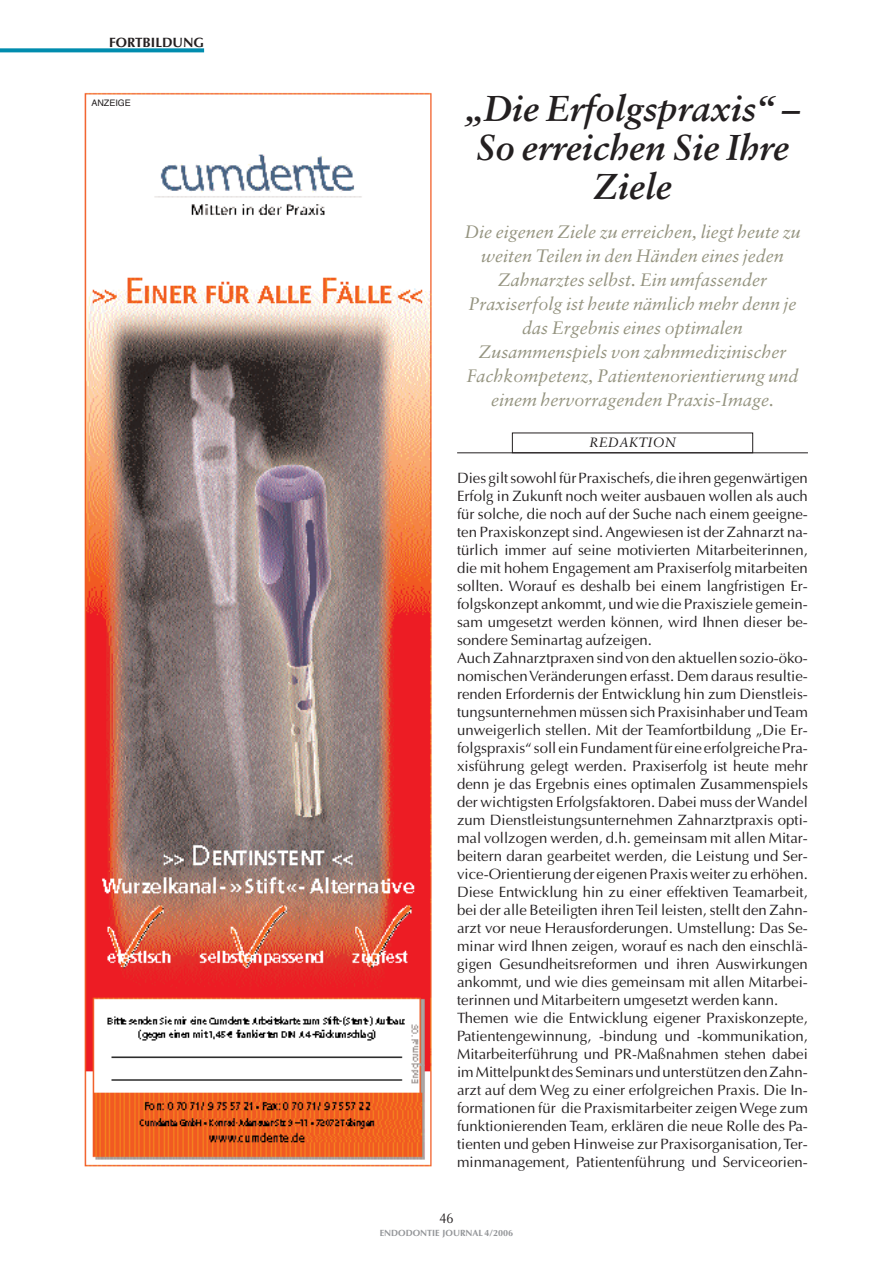
<style>
.page{position:relative;width:893px;height:1263px;background:#fff}
.page>*{position:absolute;margin:0;border:0;box-sizing:border-box;transform-origin:0 0}
.t1{font:italic 700 36px/39px "Sabon";color:#231f20;text-align:center}
.t2{font:italic 18px/24px "Sabon";color:#94937f;text-align:center}
.t3{font:15px/18px "Optima";color:#231f20}
.t4{font:14.25px "Optima";color:#231f20;scale:.9 1}
.t5{font:700 13.5px "Optima";color:#231f20}
.t6{font:italic 13.5px "Sabon";color:#231f20}
.t7{font:700 9px "Optima";color:#939598}
.t8{font:9px "Helvetica";color:#231f20}
</style>
<div class="page">
<svg style="left:0;top:48px;width:204px;height:4px"></svg>
<hr style="left:457px;top:452px;width:351px;height:1px;background:#231f20">
<div style="left:512px;top:433px;width:241px;height:20px;border:1px solid #231f20"></div>
<img style="left:84px;top:92px;width:348px;height:1075px">
<p class="t5" style="left:109px;top:37px;width:96px">FORTBILDUNG</p>
<p class="t8" style="left:91px;top:100px;width:41px">ANZEIGE</p>
<h1 class="t1" style="left:465px;top:92px;width:336px">„Die Erfolgspraxis“ –<br>So erreichen Sie Ihre<br>Ziele</h1>
<p class="t2" style="left:464px;top:221px;width:338px">Die eigenen Ziele zu erreichen, liegt heute zu weiten Teilen in den Händen eines jeden Zahnarztes selbst. Ein umfassender Praxiserfolg ist heute nämlich mehr denn je das Ergebnis eines optimalen Zusammenspiels von zahnmedizinischer Fachkompetenz, Patientenorientierung und einem hervorragenden Praxis-Image.</p>
<p class="t6" style="left:589px;top:437px;width:88px">REDAKTION</p>
<p class="t3" style="left:457px;top:470px;width:352px">Dies gilt sowohl für Praxischefs, die ihren gegenwärtigen Erfolg in Zukunft noch weiter ausbauen wollen als auch für solche, die noch auf der Suche nach einem geeigne&shy;ten Praxiskonzept sind. Angewiesen ist der Zahnarzt na&shy;türlich immer auf seine motivierten Mitarbeiterinnen, die mit hohem Engagement am Praxiserfolg mitarbeiten sollten. Worauf es deshalb bei einem langfristigen Er&shy;folgskonzept ankommt, und wie die Praxisziele gemein&shy;sam umgesetzt werden können, wird Ihnen dieser be&shy;sondere Seminartag aufzeigen.<br>Auch Zahnarztpraxen sind von den aktuellen sozio-öko&shy;nomischen Veränderungen erfasst. Dem daraus resultie&shy;renden Erfordernis der Entwicklung hin zum Dienstleis&shy;tungsunternehmen müssen sich Praxisinhaber und Team unweigerlich stellen. Mit der Teamfortbildung „Die Er&shy;folgspraxis“ soll ein Fundament für eine erfolgreiche Pra&shy;xisführung gelegt werden. Praxiserfolg ist heute mehr denn je das Ergebnis eines optimalen Zusammenspiels der wichtigsten Erfolgsfaktoren. Dabei muss der Wandel zum Dienstleistungsunternehmen Zahnarztpraxis opti&shy;mal vollzogen werden, d.h. gemeinsam mit allen Mitar&shy;beitern daran gearbeitet werden, die Leistung und Ser&shy;vice-Orientierung der eigenen Praxis weiter zu erhöhen.<br>Diese Entwicklung hin zu einer effektiven Teamarbeit, bei der alle Beteiligten ihren Teil leisten, stellt den Zahn&shy;arzt vor neue Herausforderungen. Umstellung: Das Se&shy;minar wird Ihnen zeigen, worauf es nach den einschlä&shy;gigen Gesundheitsreformen und ihren Auswirkungen ankommt, und wie dies gemeinsam mit allen Mitarbei&shy;terinnen und Mitarbeitern umgesetzt werden kann.<br>Themen wie die Entwicklung eigener Praxiskonzepte, Patientengewinnung, -bindung und -kommunikation, Mitarbeiterführung und PR-Maßnahmen stehen dabei im Mittelpunkt des Seminars und unterstützen den Zahn&shy;arzt auf dem Weg zu einer erfolgreichen Praxis. Die In&shy;formationen für die Praxismitarbeiter zeigen Wege zum funktionierenden Team, erklären die neue Rolle des Pa&shy;tienten und geben Hinweise zur Praxisorganisation, Ter&shy;minmanagement, Patientenführung und Serviceorien-</p>
<p class="t4" style="left:439px;top:1212px;width:17px">46</p>
<p class="t7" style="left:380px;top:1229px;width:135px">ENDODONTIE JOURNAL 4/2006</p>
</div>
